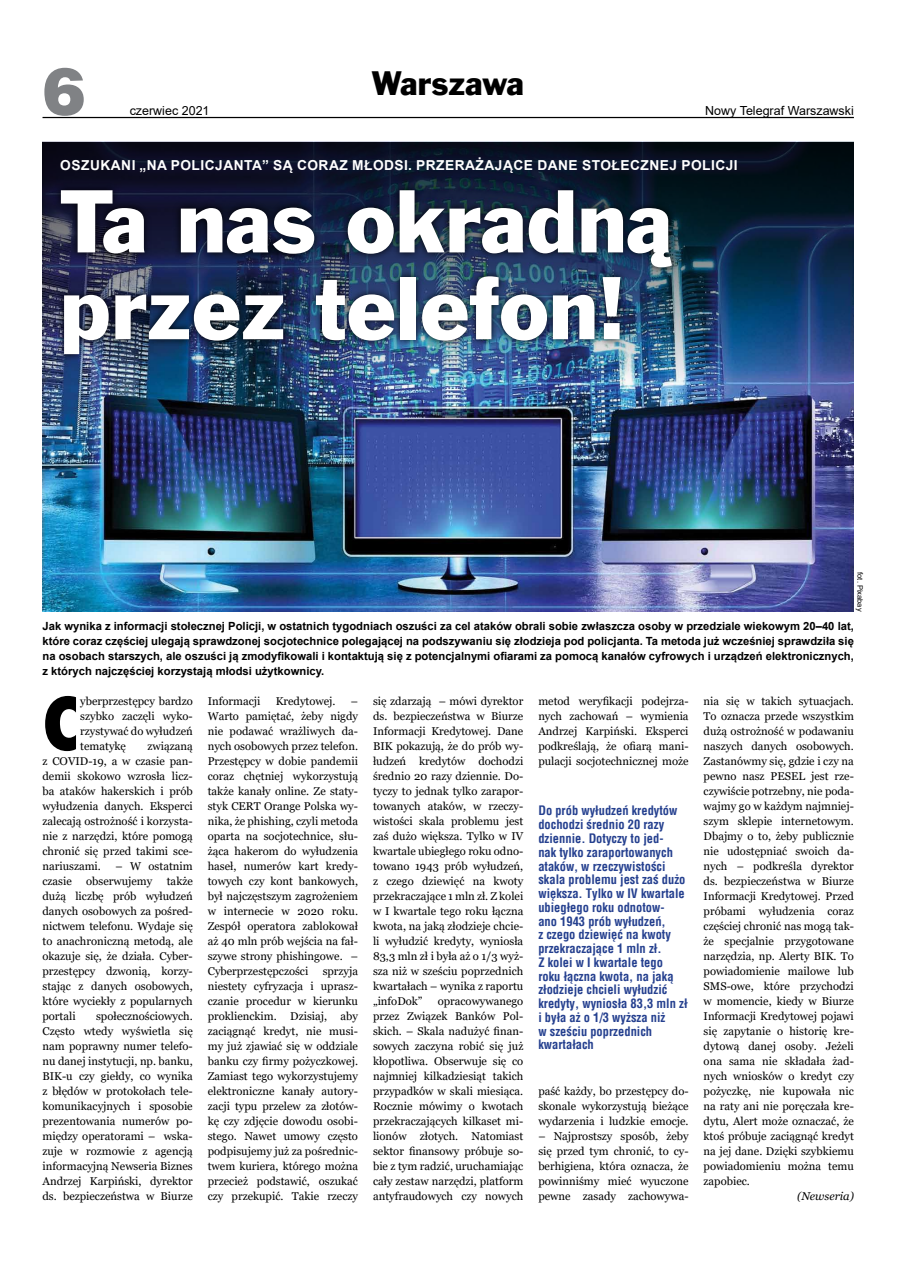
<style>
.page{position:relative;width:900px;height:1276px;background:#fff}
.page>*{position:absolute;margin:0;border:0;box-sizing:border-box;transform-origin:0 0}
.t1{font:81.5px/86.8px "Frank Goth EU";color:#fff}
.t2{font:800 70.88px "Fujiyama";color:#000}
.t3{font:65px "Swis 721 Blk EU";color:#808285}
.t4{font:31px "Frank Goth EU";color:#000}
.t5{font:700 13.75px "Arial";letter-spacing:.035em;color:#fff}
.t6{font:700 12.5px/13.8px "Switzerland Condensed";color:#25408f}
.t7{font:12.5px "Arial";color:#000}
.t8{font:11.25px/15px "Georgia";color:#000;text-align:justify}
.t9{font:700 11.25px/15px "Arial";color:#000;text-align:justify}
.t10{font:italic 11.25px "Georgia";color:#000}
.t11{font:7.5px "Arial";color:#000}
</style>
<div class="page">
<hr style="left:43px;top:117px;width:811px;height:1px;background:#000">
<img style="left:43px;top:142px;width:811px;height:469px">
<img style="left:54px;top:183px;width:625px;height:179px">
<h3 class="t3" style="left:43px;top:50px;width:44px">6</h3>
<h3 class="t4" style="left:372px;top:64px;width:153px">Warszawa</h3>
<p class="t7" style="left:130px;top:102px;width:81px">czerwiec 2021</p>
<p class="t7" style="left:705px;top:102px;width:150px">Nowy Telegraf Warszawski</p>
<p class="t5" style="left:60px;top:155px;width:366px">Oszukani „na policjanta” są coraz młodsi. Prz</p>
<p class="t5" style="left:445px;top:155px;width:294px">erażające dane stołeczn ej policji</p>
<h1 class="t1" style="left:60px;top:186px;width:613px">Ta nas okradną przez telefon!</h1>
<p class="t11" style="left:865px;top:572px;width:41px;rotate:90deg">fot. Pixabay</p>
<p class="t9" style="left:43px;top:619px;width:813px">Jak wynika z informacji stołecznej Policji, w ostatnich tygodniach oszuści za cel ataków obrali sobie zwłaszcza osoby w przedziale wiekowym 20–40 lat, które coraz częściej ulegają sprawdzonej socjotechnice polegającej na podszywaniu się złodzieja pod policjanta. Ta metoda już wcześniej sprawdziła się na osobach starszych, ale oszuści ją zmodyfikowali i kontaktują się z potencjalnymi ofiarami za pomocą kanałów cyfrowych i urządzeń elektronicznych, z których najczęściej korzystają młodsi użytkownicy.</p>
<h2 class="t2" style="left:43px;top:676px;width:39px">C</h2>
<p class="t8" style="left:80px;top:694px;width:114px">yberprzestępcy bardzo szybko zaczęli wyko&shy;rzystywać do wyłudzeń tematykę</p>
<p class="t8" style="left:704px;top:693px;width:152px">nia się w takich sytuacjach.<br>To oznacza przede wszystkim dużą ostrożność w podawaniu naszych danych osobowych.<br>Zastanówmy się, gdzie i czy na pewno nasz PESEL jest rze&shy;czywiście potrzebny, nie poda&shy;wajmy go w każdym najmniej&shy;szym sklepie internetowym.<br>Dbajmy o to, żeby publicznie nie udostępniać swoich da&shy;nych – podkreśla dyrektor ds. bezpieczeństwa w Biurze Informacji Kredytowej. Przed próbami wyłudzenia coraz częściej chronić nas mogą tak&shy;że specjalnie przygotowane narzędzia, np. Alerty BIK. To powiadomienie mailowe lub SMS-owe, które przychodzi w momencie, kiedy w Biurze Informacji Kredytowej pojawi się zapytanie o historię kre&shy;dytową danej osoby. Jeżeli ona sama nie składała żad&shy;nych wniosków o kredyt czy pożyczkę, nie kupowała nic na raty ani nie poręczała kre&shy;dytu, Alert może oznaczać, że ktoś próbuje zaciągnąć kredyt na jej dane. Dzięki szybkiemu powiadomieniu można temu zapobiec.</p>
<p class="t10" style="left:797px;top:1188px;width:58px">(Newseria)</p>
<p class="t8" style="left:538px;top:693px;width:152px">metod weryfikacji podejrza&shy;nych zachowań – wymienia Andrzej Karpiński. Eksperci podkreślają, że ofiarą mani&shy;pulacji socjotechnicznej może</p>
<p class="t8" style="left:373px;top:694px;width:152px">się zdarzają – mówi dyrektor ds. bezpieczeństwa w Biurze Informacji Kredytowej. Dane BIK pokazują, że do prób wy&shy;łudzeń kredytów dochodzi średnio 20 razy dziennie. Do&shy;tyczy to jednak tylko zarapor&shy;towanych ataków, w rzeczy&shy;wistości skala problemu jest zaś dużo większa. Tylko w IV kwartale ubiegłego roku odno&shy;towano 1943 prób wyłudzeń, z czego dziewięć na kwoty przekraczające 1 mln zł. Z kolei w I kwartale tego roku łączna kwota, na jaką złodzieje chcie&shy;li wyłudzić kredyty, wyniosła 83,3 mln zł i była aż o 1/3 wyż&shy;sza niż w sześciu poprzednich kwartałach – wynika z raportu „infoDok”</p>
<p class="t8" style="left:208px;top:694px;width:54px">Informacji</p>
<p class="t8" style="left:276px;top:694px;width:61px">Kredytowej.</p>
<p class="t8" style="left:208px;top:694px;width:152px;text-indent:143px">– Warto pamiętać, żeby nigdy nie podawać wrażliwych da&shy;nych osobowych przez telefon.<br>Przestępcy w dobie pandemii coraz chętniej wykorzystują także kanały online. Ze staty&shy;styk CERT Orange Polska wy&shy;nika, że phishing, czyli metoda oparta na socjotechnice, słu&shy;żąca hakerom do wyłudzenia haseł, numerów kart kredy&shy;towych czy kont bankowych, był najczęstszym zagrożeniem w internecie w 2020 roku.<br>Zespół operatora zablokował aż 40 mln prób wejścia na fał&shy;szywe strony phishingowe. – Cyberprzestępczości</p>
<p class="t8" style="left:43px;top:739px;width:152px;text-indent:105px">związaną z COVID-19, a w czasie pan&shy;demii skokowo wzrosła licz&shy;ba ataków hakerskich i prób wyłudzenia danych. Eksperci zalecają ostrożność i korzysta&shy;nie z narzędzi, które pomogą chronić się przed takimi sce&shy;nariuszami.</p>
<p class="t6" style="left:538px;top:804px;width:151px">Do prób wyłudzeń kredytów dochodzi średnio 20 razy dziennie. Dotyczy to jed-<br>nak tylko zaraportowanych ataków, w rzeczywistości skala problemu jest zaś dużo większa. Tylko w IV kwartale ubiegłego roku odnotow-<br>ano 1943 prób wyłudzeń,<br>z czego dziewięć na kwoty przekraczające 1 mln zł.<br>Z kolei w I kwartale tego roku łączna kwota, na jaką złodzieje chcieli wyłudzić kredyty, wyniosła 83,3 mln zł i była aż o 1/3 wyższa niż<br>w sześciu poprzednich kwartałach</p>
<p class="t8" style="left:116px;top:859px;width:79px">– W ostatnim</p>
<p class="t8" style="left:43px;top:874px;width:152px;text-indent:124px">także dużą liczbę prób wyłudzeń danych osobowych za pośred&shy;nictwem telefonu. Wydaje się to anachroniczną metodą, ale okazuje się, że działa. Cyber&shy;przestępcy dzwonią, korzy&shy;stając z danych osobowych, które wyciekły z popularnych portali</p>
<p class="t8" style="left:43px;top:874px;width:31px">czasie</p>
<p class="t8" style="left:86px;top:874px;width:68px">obserwujemy</p>
<p class="t8" style="left:208px;top:964px;width:152px;text-indent:115px">sprzyja niestety cyfryzacja i uprasz&shy;czanie procedur w kierunku proklienckim. Dzisiaj, aby zaciągnąć kredyt, nie musi&shy;my już zjawiać się w oddziale banku czy firmy pożyczkowej.<br>Zamiast tego wykorzystujemy elektroniczne kanały autory&shy;zacji typu przelew za złotów&shy;kę czy zdjęcie dowodu osobi&shy;stego. Nawet umowy często podpisujemy już za pośrednic&shy;twem kuriera, którego można przecież podstawić, oszukać czy przekupić. Takie rzeczy</p>
<p class="t8" style="left:373px;top:994px;width:152px;text-indent:65px">opracowywanego przez Związek Banków Pol&shy;skich. – Skala nadużyć finan&shy;sowych zaczyna robić się już kłopotliwa. Obserwuje się co najmniej kilkadziesiąt takich przypadków w skali miesiąca.<br>Rocznie mówimy o kwotach przekraczających kilkaset mi&shy;lionów złotych. Natomiast sektor finansowy próbuje so&shy;bie z tym radzić, uruchamiając cały zestaw narzędzi, platform antyfraudowych czy nowych</p>
<p class="t8" style="left:42px;top:1009px;width:152px;text-indent:54px">społecznościowych.<br>Często wtedy wyświetla się nam poprawny numer telefo&shy;nu danej instytucji, np. banku, BIK-u czy giełdy, co wynika z błędów w protokołach tele&shy;komunikacyjnych i sposobie prezentowania numerów po&shy;między operatorami – wska&shy;zuje w rozmowie z agencją informacyjną Newseria Biznes Andrzej Karpiński, dyrektor ds. bezpieczeństwa w Biurze</p>
<p class="t8" style="left:538px;top:1083px;width:152px">paść każdy, bo przestępcy do&shy;skonale wykorzystują bieżące wydarzenia i ludzkie emocje.</p>
<p class="t8" style="left:538px;top:1128px;width:152px">– Najprostszy sposób, żeby się przed tym chronić, to cy&shy;berhigiena, która oznacza, że powinniśmy mieć wyuczone pewne zasady zachowywa-</p>
</div>
